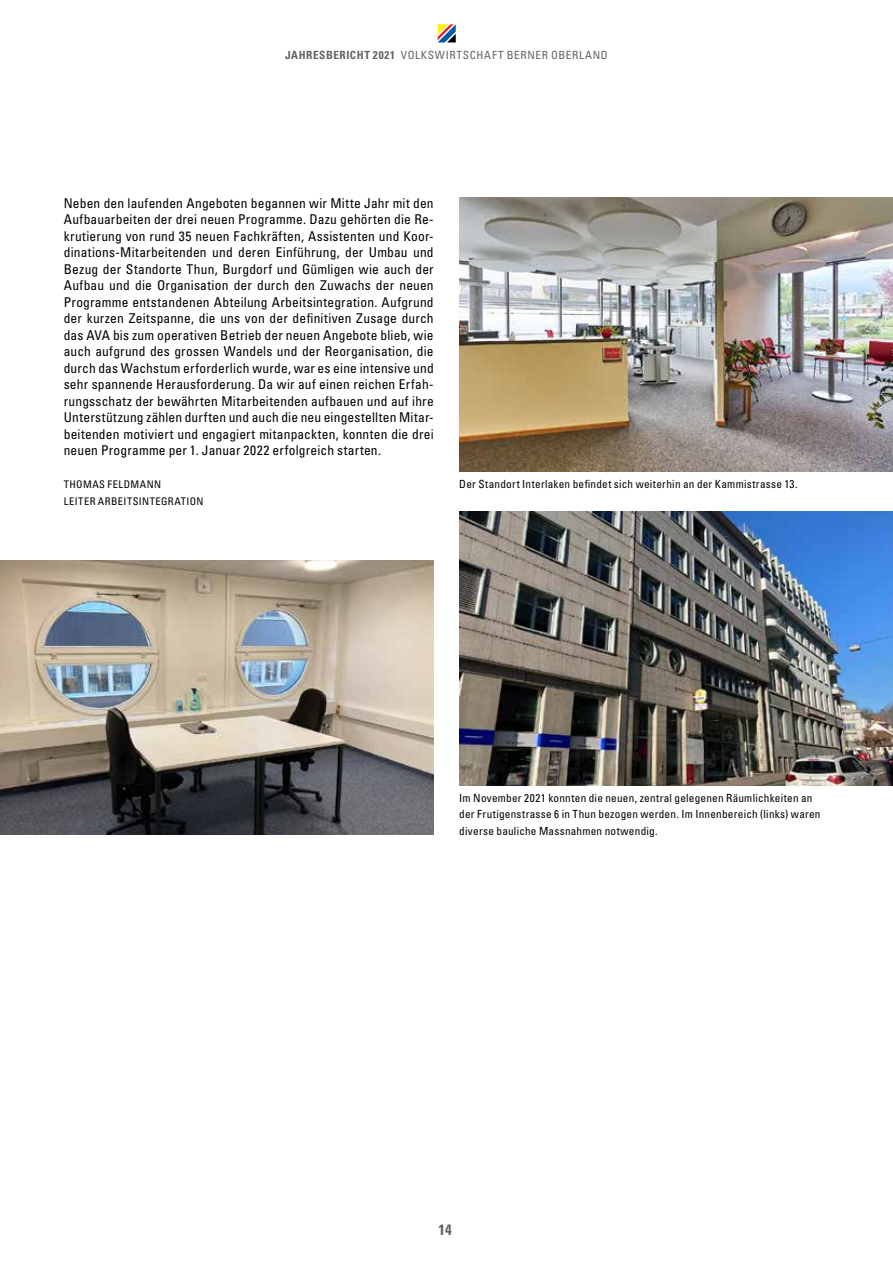
<style>
.page{position:relative;width:893px;height:1263px;background:#fff}
.page>*{position:absolute;margin:0;border:0;box-sizing:border-box;transform-origin:0 0}
.t1{font:700 condensed 15px "Univers LT Std";color:#636466}
.t2{font:condensed 13.5px/16.5px "Univers LT Std";letter-spacing:.01em;color:#000;text-align:justify}
.t3{font:condensed 11.25px/16.5px "Univers LT Std";letter-spacing:.02em;color:#000}
.t4{font:condensed 11.25px "Univers LT Std";letter-spacing:.06em;color:#636466}
.t5{font:condensed 10.5px/16.5px "Univers LT Std";letter-spacing:.045em;color:#000}
.s1{font-weight:700}
</style>
<div class="page">
<svg style="left:438px;top:24px;width:17px;height:18px"></svg>
<img style="left:459px;top:197px;width:434px;height:275px">
<img style="left:0;top:560px;width:434px;height:275px">
<img style="left:459px;top:512px;width:434px;height:274px">
<p class="t4" style="left:285px;top:48px;width:324px"><span class="s1">JAHRESBERICHT 2021</span> VOLKSWIRTSCHAFT BERNER OBERLAND</p>
<p class="t2" style="left:64px;top:194px;width:371px">Neben den laufenden Angeboten begannen wir Mitte Jahr mit den Aufbauarbeiten der drei neuen Programme. Dazu gehörten die Re&shy;krutierung von rund 35 neuen Fachkräften, Assistenten und Koor&shy;dinations-Mitarbeitenden und deren Einführung, der Umbau und Bezug der Standorte Thun, Burgdorf und Gümligen wie auch der Aufbau und die Organisation der durch den Zuwachs der neuen Programme entstandenen Abteilung Arbeitsintegration. Aufgrund der kurzen Zeitspanne, die uns von der definitiven Zusage durch das AVA bis zum operativen Betrieb der neuen Angebote blieb, wie auch aufgrund des grossen Wandels und der Reorganisation, die durch das Wachstum erforderlich wurde, war es eine intensive und sehr spannende Herausforderung. Da wir auf einen reichen Erfah&shy;rungsschatz der bewährten Mitarbeitenden aufbauen und auf ihre Unterstützung zählen durften und auch die neu eingestellten Mitar&shy;beitenden motiviert und engagiert mitanpackten, konnten die drei neuen Programme per 1. Januar 2022 erfolgreich starten.</p>
<p class="t5" style="left:64px;top:476px;width:141px">THOMAS FELDMANN<br>LEITER ARBEITSINTEGRATION</p>
<p class="t3" style="left:459px;top:476px;width:338px">Der Standort Interlaken befindet sich weiterhin an der Kammistrasse 13.</p>
<p class="t3" style="left:459px;top:789px;width:363px">Im November 2021 konnten die neuen, zentral gelegenen Räumlichkeiten an der Frutigenstrasse 6 in Thun bezogen werden. Im Innenbereich (links) waren diverse bauliche Massnahmen notwendig.</p>
<p class="t1" style="left:438px;top:1221px;width:15px">14</p>
</div>
